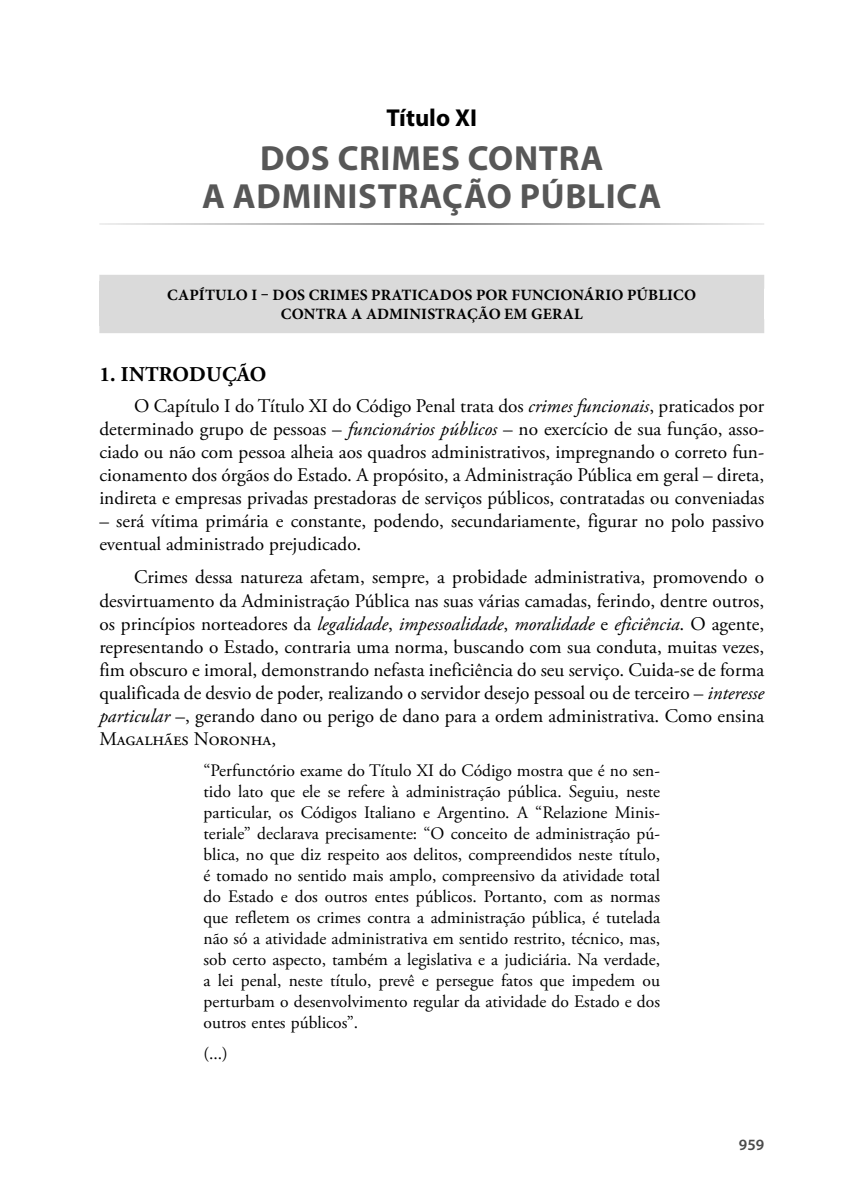
<style>
.page{position:relative;width:845px;height:1190px;background:#fff}
.page>*{position:absolute;margin:0;border:0;box-sizing:border-box;transform-origin:0 0}
.nomecap{font:700 35px/38.5px "Myriad Pro";letter-spacing:.02em;color:#575757;text-align:center}
.numcap{font:700 24.5px "Myriad Pro";color:#000}
.T1{font:700 21px "Adobe Garamond Pro";letter-spacing:.015em;color:#000}
.texto{font:19.25px/23.1px "Adobe Garamond Pro";color:#000;text-align:justify}
.Citação{font:17.5px/21px "Adobe Garamond Pro";color:#000;text-align:justify}
.Lei_titulo{font:700 15.75px/18.9px "Minion Pro";letter-spacing:.01em;color:#000;text-align:center}
.t1{font:600 15.75px "Myriad Pro";color:#4a4a4a}
.s1{font-style:italic}
</style>
<div class="page">
<div style="left:99px;top:282px;width:665px;height:44px;background:#dadada"></div>
<div style="left:99px;top:275px;width:665px;height:14px;background:#dadada"></div>
<div style="left:99px;top:319px;width:665px;height:14px;background:#dadada"></div>
<p class="numcap" style="left:386px;top:102px;width:92px">Título XI</p>
<p class="nomecap" style="left:202px;top:137px;width:461px">DOS CRIMES CONTRA<br>A ADMINISTRAÇÃO PÚBLICA</p>
<p class="Lei_titulo" style="left:167px;top:285px;width:530px">CAPÍTULO I – DOS CRIMES PRATICADOS POR FUNCIONÁRIO PÚBLICO<br>CONTRA A ADMINISTRAÇÃO EM GERAL</p>
<p class="T1" style="left:99px;top:362px;width:168px">1. INTRODUÇÃO</p>
<p class="texto" style="left:99px;top:395px;width:666px;text-indent:35px">O Capítulo I do Título XI do Código Penal trata dos <span class="s1">crimes funcionais</span>, praticados por determinado grupo de pessoas – <span class="s1">funcionários públicos</span> – no exercício de sua função, asso&shy;ciado ou não com pessoa alheia aos quadros administrativos, impregnando o correto fun&shy;cionamento dos órgãos do Estado. A propósito, a Administração Pública em geral – direta, indireta e empresas privadas prestadoras de serviços públicos, contratadas ou conveniadas</p>
<p class="texto" style="left:99px;top:510px;width:666px">– será vítima primária e constante, podendo, secundariamente, figurar no polo passivo eventual administrado prejudicado.</p>
<p class="texto" style="left:99px;top:566px;width:666px;text-indent:35px">Crimes dessa natureza afetam, sempre, a probidade administrativa, promovendo o desvirtuamento da Administração Pública nas suas várias camadas, ferindo, dentre outros, os princípios norteadores da <span class="s1">legalidade</span>, <span class="s1">impessoalidade</span>, <span class="s1">moralidade</span> e <span class="s1">eficiência</span>. O agente, representando o Estado, contraria uma norma, buscando com sua conduta, muitas vezes, fim obscuro e imoral, demonstrando nefasta ineficiência do seu serviço. Cuida-se de forma qualificada de desvio de poder, realizando o servidor desejo pessoal ou de terceiro – <span class="s1">interesse particular</span> –, gerando dano ou perigo de dano para a ordem administrativa. Como ensina Magalhães Noronha,</p>
<p class="Citação" style="left:204px;top:760px;width:458px">“Perfunctório exame do Título XI do Código mostra que é no sen&shy;tido lato que ele se refere à administração pública. Seguiu, neste particular, os Códigos Italiano e Argentino. A “Relazione Minis&shy;teriale” declarava precisamente: “O conceito de administração pú&shy;blica, no que diz respeito aos delitos, compreendidos neste título, é tomado no sentido mais amplo, compreensivo da atividade total do Estado e dos outros entes públicos. Portanto, com as normas que refletem os crimes contra a administração pública, é tutelada não só a atividade administrativa em sentido restrito, técnico, mas, sob certo aspecto, também a legislativa e a judiciária. Na verdade, a lei penal, neste título, prevê e persegue fatos que impedem ou perturbam o desenvolvimento regular da atividade do Estado e dos outros entes públicos”.</p>
<p class="Citação" style="left:204px;top:1043px;width:26px">(...)</p>
<p class="t1" style="left:739px;top:1134px;width:27px">959</p>
</div>
